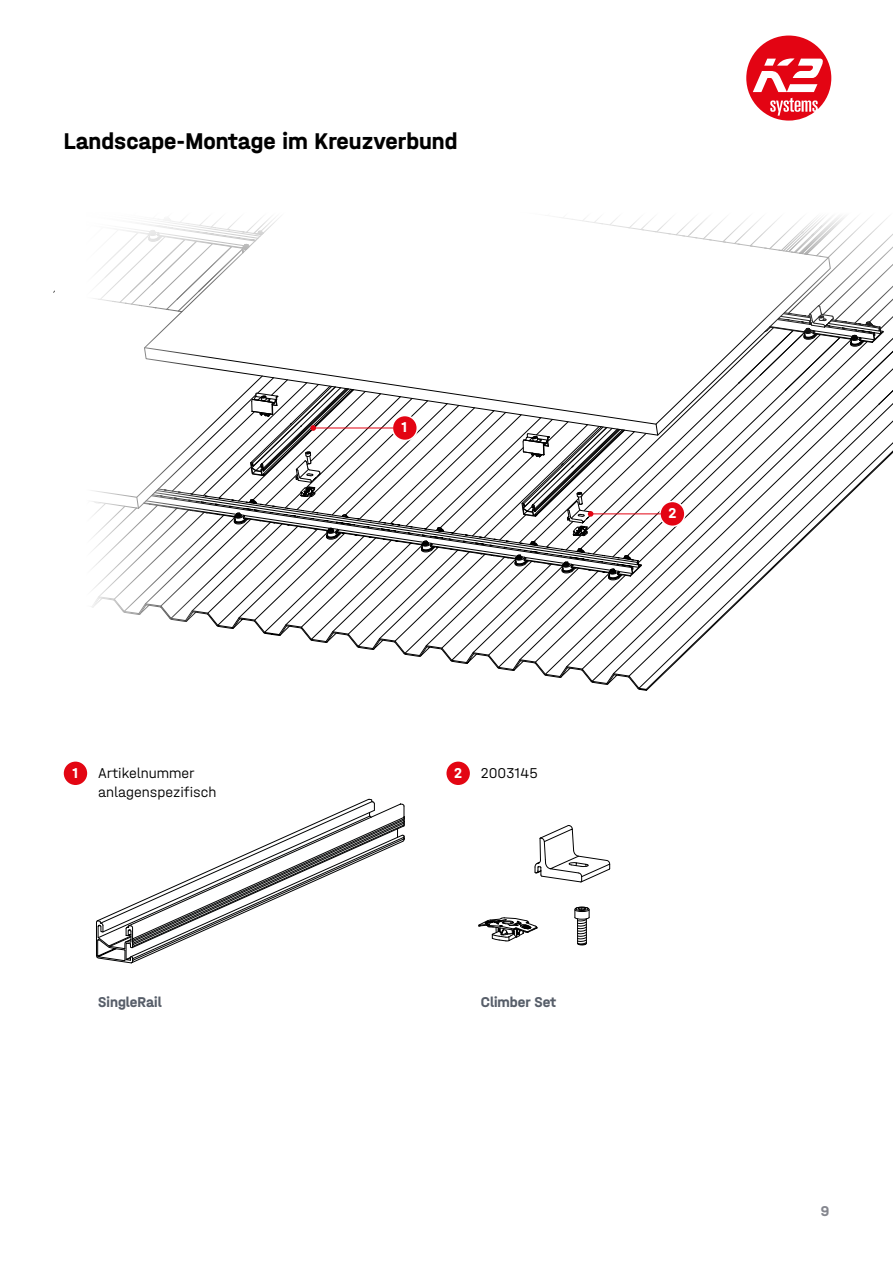
<style>
.page{position:relative;width:893px;height:1263px;background:#fff}
.page>*{position:absolute;margin:0;border:0;box-sizing:border-box;transform-origin:0 0}
.t1{font:24px "K2 Halvar Mittelschrift Bold";color:#000}
.t2{font:15px/19px "K2 Halvar Mittelschrift Light";color:#000}
.t3{font:15px "K2 Halvar Mittelschrift Bold";color:#575e69}
.t4{font:15px "K2 Halvar Mittelschrift Bold";color:#fff}
.t5{font:15px "K2 Halvar Mittelschrift Bold";color:#84868e}
</style>
<div class="page">
<svg style="left:53px;top:217px;width:840px;height:474px"></svg>
<div style="left:64px;top:762px;width:23px;height:23px;background:#e30613;border-radius:50%"></div>
<div style="left:446px;top:762px;width:24px;height:23px;background:#e30613;border-radius:50%"></div>
<svg style="left:746px;top:36px;width:85px;height:85px"></svg>
<svg style="left:534px;top:825px;width:77px;height:58px"></svg>
<svg style="left:478px;top:917px;width:60px;height:25px"></svg>
<svg style="left:574px;top:906px;width:16px;height:39px"></svg>
<svg style="left:96px;top:798px;width:309px;height:166px"></svg>
<h1 class="t1" style="left:64px;top:127px;width:395px">Landscape-Montage im Kreuzverbund</h1>
<p class="t4" style="left:401px;top:418px;width:7px">1</p>
<p class="t2" style="left:98px;top:763px;width:120px">Artikelnummer anlagenspezifisch</p>
<p class="t4" style="left:72px;top:764px;width:7px">1</p>
<p class="t4" style="left:454px;top:764px;width:9px">2</p>
<p class="t2" style="left:481px;top:763px;width:58px">2003145</p>
<p class="t3" style="left:98px;top:992px;width:65px">SingleRail</p>
<p class="t3" style="left:481px;top:992px;width:77px">Climber Set</p>
<p class="t4" style="left:668px;top:504px;width:9px">2</p>
<p class="t5" style="left:821px;top:1202px;width:10px">9</p>
</div>
